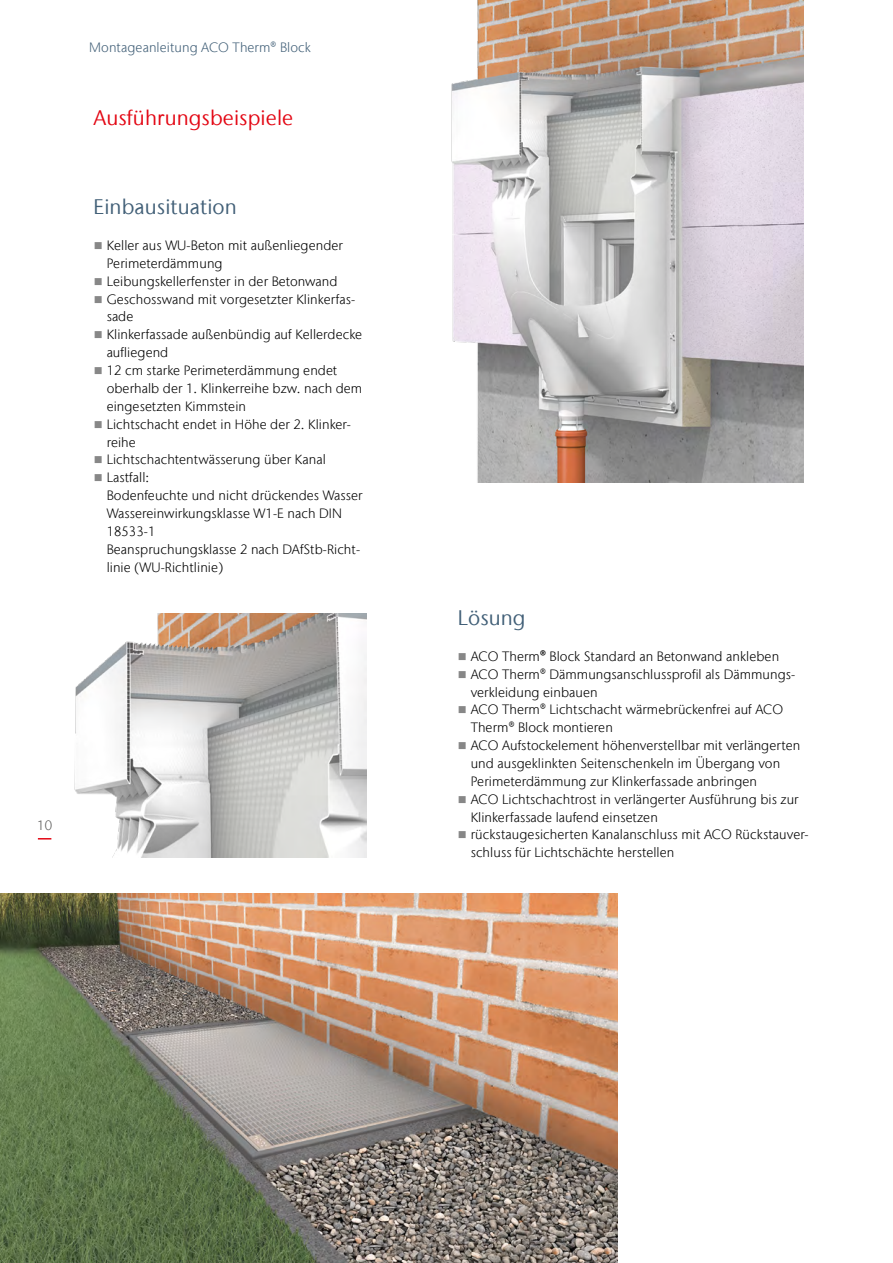
<style>
.page{position:relative;width:893px;height:1263px;background:#fff}
.page>*{position:absolute;margin:0;border:0;box-sizing:border-box;transform-origin:0 0}
.Heading{font:21px "Stone Sans IIITC Com";letter-spacing:.005em;color:#415f77}
.Intermediate_heading{font:21px "Stone Sans IIITC Com";letter-spacing:.005em;color:#e30613}
.t1{font:300 13.5px/17.9px "Stone Sans IIITC Com";letter-spacing:.005em;color:#000}
.t2{font:300 13.5px "Stone Sans IIITC Com";letter-spacing:.005em;color:#415f77}
.t3{font:300 13.5px "Stone Sans IIITC Com";color:#575756}
.s1{color:#878787}
.s2{font-weight:700}
</style>
<div class="page">
<img style="left:451px;top:0;width:353px;height:482px">
<img style="left:37px;top:613px;width:330px;height:244px">
<img style="left:0;top:893px;width:617px;height:370px">
<p class="t2" style="left:89px;top:38px;width:223px">Montageanleitung ACO Therm® Block</p>
<p class="Intermediate_heading" style="left:94px;top:105px;width:201px">Ausführungsbeispiele</p>
<p class="Heading" style="left:94px;top:194px;width:145px">Einbausituation</p>
<p class="t1" style="left:107px;top:236px;width:238px;text-indent:-13px"><span class="s1">■</span> Keller aus WU-Beton mit außenliegender<br>Perimeterdämmung</p>
<p class="t1" style="left:94px;top:272px;width:245px"><span class="s1">■</span> Leibungskellerfenster in der Betonwand</p>
<p class="t1" style="left:107px;top:290px;width:250px;text-indent:-13px"><span class="s1">■</span> Geschosswand mit vorgesetzter Klinkerfas&shy;sade</p>
<p class="t1" style="left:107px;top:326px;width:257px;text-indent:-13px"><span class="s1">■</span> Klinkerfassade außenbündig auf Kellerdecke aufliegend</p>
<p class="t1" style="left:107px;top:361px;width:257px;text-indent:-13px"><span class="s1">■</span> 12 cm starke Perimeterdämmung endet oberhalb der 1. Klinkerreihe bzw. nach dem eingesetzten Kimmstein</p>
<p class="t1" style="left:107px;top:415px;width:246px;text-indent:-13px"><span class="s1">■</span> Lichtschacht endet in Höhe der 2. Klinker&shy;reihe</p>
<p class="t1" style="left:94px;top:451px;width:234px"><span class="s1">■</span> Lichtschachtentwässerung über Kanal</p>
<p class="t1" style="left:107px;top:468px;width:258px;text-indent:-13px"><span class="s1">■</span> Lastfall:<br>Bodenfeuchte und nicht drückendes Wasser<br>Wassereinwirkungsklasse W1-E nach DIN<br>18533-1<br>Beanspruchungsklasse 2 nach DAfStb-Richt&shy;linie (WU-Richtlinie)</p>
<p class="t3" style="left:37px;top:816px;width:16px">10</p>
<p class="Heading" style="left:458px;top:605px;width:69px">Lösung</p>
<p class="t1" style="left:458px;top:647px;width:323px"><span class="s1">■</span> ACO Therm<span class="s2">®</span> Block Standard an Betonwand ankleben</p>
<p class="t1" style="left:471px;top:665px;width:326px;text-indent:-13px"><span class="s1">■</span> ACO Therm® Dämmungsanschlussprofil als Dämmungs&shy;verkleidung einbauen</p>
<p class="t1" style="left:471px;top:701px;width:314px;text-indent:-13px"><span class="s1">■</span> ACO Therm® Lichtschacht wärmebrückenfrei auf ACO<br>Therm® Block montieren</p>
<p class="t1" style="left:471px;top:736px;width:331px;text-indent:-13px"><span class="s1">■</span> ACO Aufstockelement höhenverstellbar mit verlängerten und ausgeklinkten Seitenschenkeln im Übergang von<br>Perimeterdämmung zur Klinkerfassade anbringen</p>
<p class="t1" style="left:471px;top:790px;width:329px;text-indent:-13px"><span class="s1">■</span> ACO Lichtschachtrost in verlängerter Ausführung bis zur<br>Klinkerfassade laufend einsetzen</p>
<p class="t1" style="left:471px;top:826px;width:339px;text-indent:-13px"><span class="s1">■</span> rückstaugesicherten Kanalanschluss mit ACO Rückstauver&shy;schluss für Lichtschächte herstellen</p>
</div>
